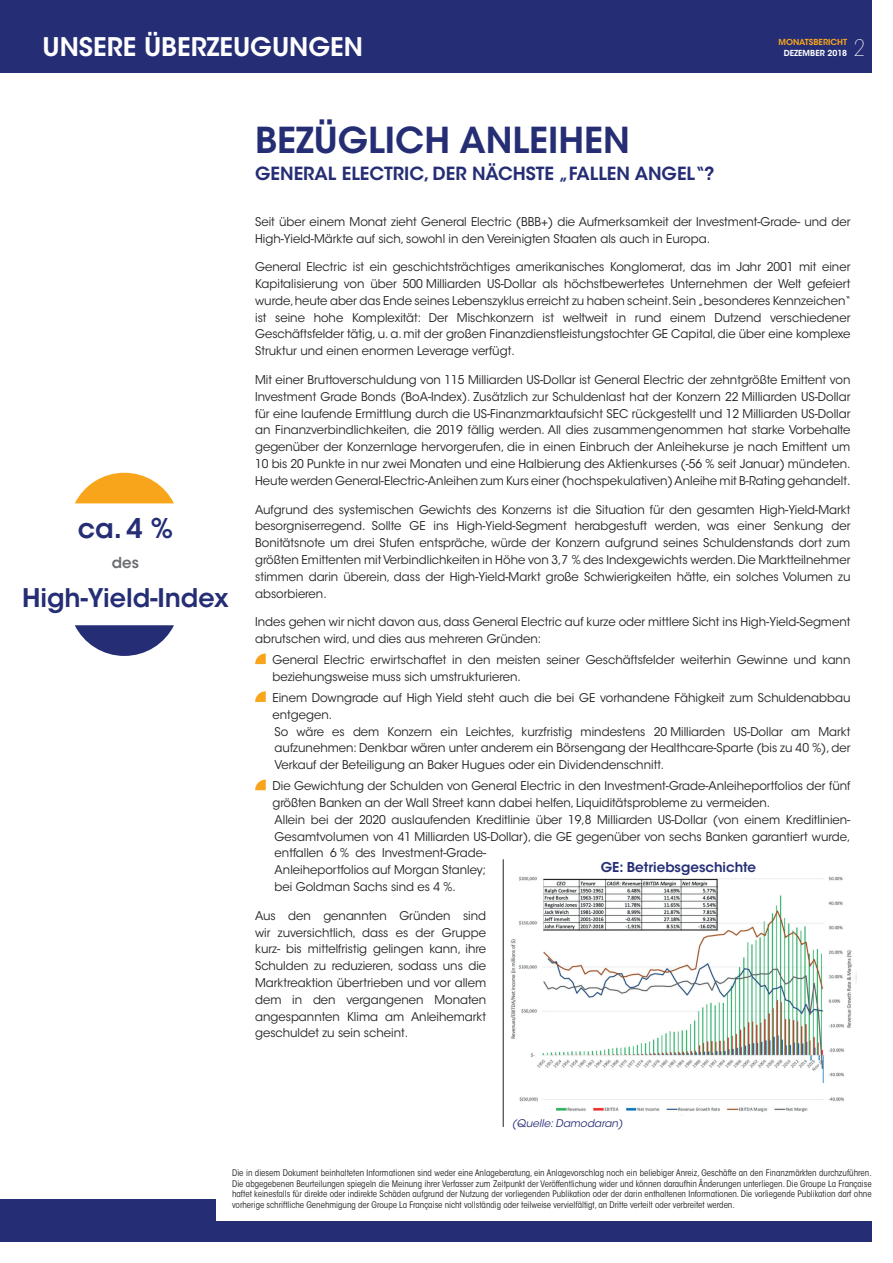
<style>
.page{position:relative;width:893px;height:1263px;background:#fff}
.page>*{position:absolute;margin:0;border:0;box-sizing:border-box;transform-origin:0 0}
.t1{font:600 35.55px "ITC Avant Garde Std";color:#252e75}
.t2{font:600 27px "ITC Avant Garde Std";color:#252e75}
.t3{font:600 25.5px "ITC Avant Garde Std";color:#fff}
.t4{font:600 25.5px "ITC Avant Garde Std";color:#252e75}
.t5{font:200 condensed 22.5px "ITC Avant Garde Std";color:#fff}
.t6{font:600 18px "ITC Avant Garde Std";color:#252e75}
.t7{font:600 15px "ITC Avant Garde Std";color:#6c6d70}
.t8{font:600 13.5px "ITC Avant Garde Std";color:#252e75}
.t9{font:12px/16.8px "ITC Avant Garde Std";color:#231f20}
.t10{font:italic 10.5px "ITC Avant Garde Std";color:#252e75}
.t11{font:condensed 9px/10.5px "ITC Avant Garde Std";color:#231f20;text-align:justify}
.t12{font:600 8.25px "ITC Avant Garde Std";color:#f9a51b}
.t13{font:600 8.25px "ITC Avant Garde Std";color:#fff}
</style>
<div class="page">
<div style="left:0;top:0;width:872px;height:72px;background:#252e75"></div>
<svg style="left:255px;top:653px;width:11px;height:11px"></svg>
<svg style="left:255px;top:691px;width:11px;height:11px"></svg>
<svg style="left:255px;top:779px;width:11px;height:11px"></svg>
<div style="left:0;top:1199px;width:872px;height:43px;background:#252e75"></div>
<div style="left:217px;top:1189px;width:676px;height:31px;background:#fff"></div>
<img style="left:510px;top:876px;width:346px;height:236px">
<hr style="left:503px;top:859px;width:1px;height:268px;background:#231f20">
<svg style="left:75px;top:625px;width:99px;height:31px"></svg>
<svg style="left:75px;top:473px;width:99px;height:30px"></svg>
<h3 class="t3" style="left:43px;top:31px;width:322px">UNSERE ÜBERZEUGUNGEN</h3>
<p class="t13" style="left:784px;top:48px;width:65px">DEZEMBER 2018</p>
<h3 class="t5" style="left:854px;top:35px;width:13px">2</h3>
<p class="t12" style="left:778px;top:37px;width:70px">MONATSBERICHT</p>
<h2 class="t2" style="left:78px;top:511px;width:97px">ca. 4 %</h2>
<p class="t7" style="left:112px;top:553px;width:29px">des</p>
<h3 class="t4" style="left:22px;top:581px;width:208px">High-Yield-Index</h3>
<h1 class="t1" style="left:255px;top:118px;width:376px">BEZÜGLICH ANLEIHEN</h1>
<h3 class="t6" style="left:255px;top:162px;width:461px">GENERAL ELECTRIC, DER NÄCHSTE „FALLEN ANGEL“?</h3>
<p class="t9" style="left:255px;top:213px;width:597px">Seit über einem Monat zieht General Electric (BBB+) die Aufmerksamkeit der Investment-Grade- und der<br>High-Yield-Märkte auf sich, sowohl in den Vereinigten Staaten als auch in Europa.</p>
<p class="t9" style="left:255px;top:259px;width:597px;text-align:justify">General Electric ist ein geschichtsträchtiges amerikanisches Konglomerat, das im Jahr 2001 mit einer Kapitalisierung von über 500 Milliarden US-Dollar als höchstbewertetes Unternehmen der Welt gefeiert wurde, heute aber das Ende seines Lebenszyklus erreicht zu haben scheint. Sein „besonderes Kennzeichen“ ist seine hohe Komplexität: Der Mischkonzern ist weltweit in rund einem Dutzend verschiedener Geschäftsfelder tätig, u. a. mit der großen Finanzdienstleistungstochter GE Capital, die über eine komplexe Struktur und einen enormen Leverage verfügt.</p>
<p class="t9" style="left:255px;top:371px;width:597px;text-align:justify">Mit einer Bruttoverschuldung von 115 Milliarden US-Dollar ist General Electric der zehntgrößte Emittent von Investment Grade Bonds (BoA-Index). Zusätzlich zur Schuldenlast hat der Konzern 22 Milliarden US-Dollar für eine laufende Ermittlung durch die US-Finanzmarktaufsicht SEC rückgestellt und 12 Milliarden US-Dollar an Finanzverbindlichkeiten, die 2019 fällig werden. All dies zusammengenommen hat starke Vorbehalte gegenüber der Konzernlage hervorgerufen, die in einen Einbruch der Anleihekurse je nach Emittent um 10 bis 20 Punkte in nur zwei Monaten und eine Halbierung des Aktienkurses (-56 % seit Januar) mündeten.<br>Heute werden General-Electric-Anleihen zum Kurs einer (hochspekulativen) Anleihe mit B-Rating gehandelt.</p>
<p class="t9" style="left:255px;top:501px;width:597px;text-align:justify">Aufgrund des systemischen Gewichts des Konzerns ist die Situation für den gesamten High-Yield-Markt besorgniserregend. Sollte GE ins High-Yield-Segment herabgestuft werden, was einer Senkung der Bonitätsnote um drei Stufen entspräche, würde der Konzern aufgrund seines Schuldenstands dort zum größten Emittenten mit Verbindlichkeiten in Höhe von 3,7 % des Indexgewichts werden. Die Marktteilnehmer stimmen darin überein, dass der High-Yield-Markt große Schwierigkeiten hätte, ein solches Volumen zu absorbieren.</p>
<p class="t9" style="left:255px;top:614px;width:597px">Indes gehen wir nicht davon aus, dass General Electric auf kurze oder mittlere Sicht ins High-Yield-Segment abrutschen wird, und dies aus mehreren Gründen:</p>
<p class="t9" style="left:272px;top:651px;width:579px">General Electric erwirtschaftet in den meisten seiner Geschäftsfelder weiterhin Gewinne und kann beziehungsweise muss sich umstrukturieren.</p>
<p class="t9" style="left:272px;top:689px;width:579px">Einem Downgrade auf High Yield steht auch die bei GE vorhandene Fähigkeit zum Schuldenabbau entgegen.<br>So wäre es dem Konzern ein Leichtes, kurzfristig mindestens 20 Milliarden US-Dollar am Markt aufzunehmen: Denkbar wären unter anderem ein Börsengang der Healthcare-Sparte (bis zu 40 %), der Verkauf der Beteiligung an Baker Hugues oder ein Dividendenschnitt.</p>
<p class="t9" style="left:272px;top:778px;width:579px">Die Gewichtung der Schulden von General Electric in den Investment-Grade-Anleiheportfolios der fünf größten Banken an der Wall Street kann dabei helfen, Liquiditätsprobleme zu vermeiden.<br>Allein bei der 2020 auslaufenden Kreditlinie über 19,8 Milliarden US-Dollar (von einem Kreditlinien-Gesamtvolumen von 41 Milliarden US-Dollar), die GE gegenüber von sechs Banken garantiert wurde, entfallen 6 % des Investment-Grade-<br>Anleiheportfolios auf Morgan Stanley;<br>bei Goldman Sachs sind es 4 %.</p>
<p class="t9" style="left:255px;top:907px;width:233px;text-align:justify">Aus den genannten Gründen sind wir zuversichtlich, dass es der Gruppe kurz- bis mittelfristig gelingen kann, ihre Schulden zu reduzieren, sodass uns die Marktreaktion übertrieben und vor allem dem in den vergangenen Monaten angespannten Klima am Anleihemarkt geschuldet zu sein scheint.</p>
<p class="t8" style="left:601px;top:858px;width:157px">GE: Betriebsgeschichte</p>
<p class="t10" style="left:512px;top:1117px;width:112px">(Quelle: Damodaran)</p>
<p class="t11" style="left:232px;top:1168px;width:641px">Die in diesem Dokument beinhalteten Informationen sind weder eine Anlageberatung, ein Anlagevorschlag noch ein beliebiger Anreiz, Geschäfte an den Finanzmärkten durchzuführen.<br>Die abgegebenen Beurteilungen spiegeln die Meinung ihrer Verfasser zum Zeitpunkt der Veröffentlichung wider und können daraufhin Änderungen unterliegen. Die Groupe La Française haftet keinesfalls für direkte oder indirekte Schäden aufgrund der Nutzung der vorliegenden Publikation oder der darin enthaltenen Informationen. Die vorliegende Publikation darf ohne vorherige schriftliche Genehmigung der Groupe La Française nicht vollständig oder teilweise vervielfältigt, an Dritte verteilt oder verbreitet werden.</p>
</div>
